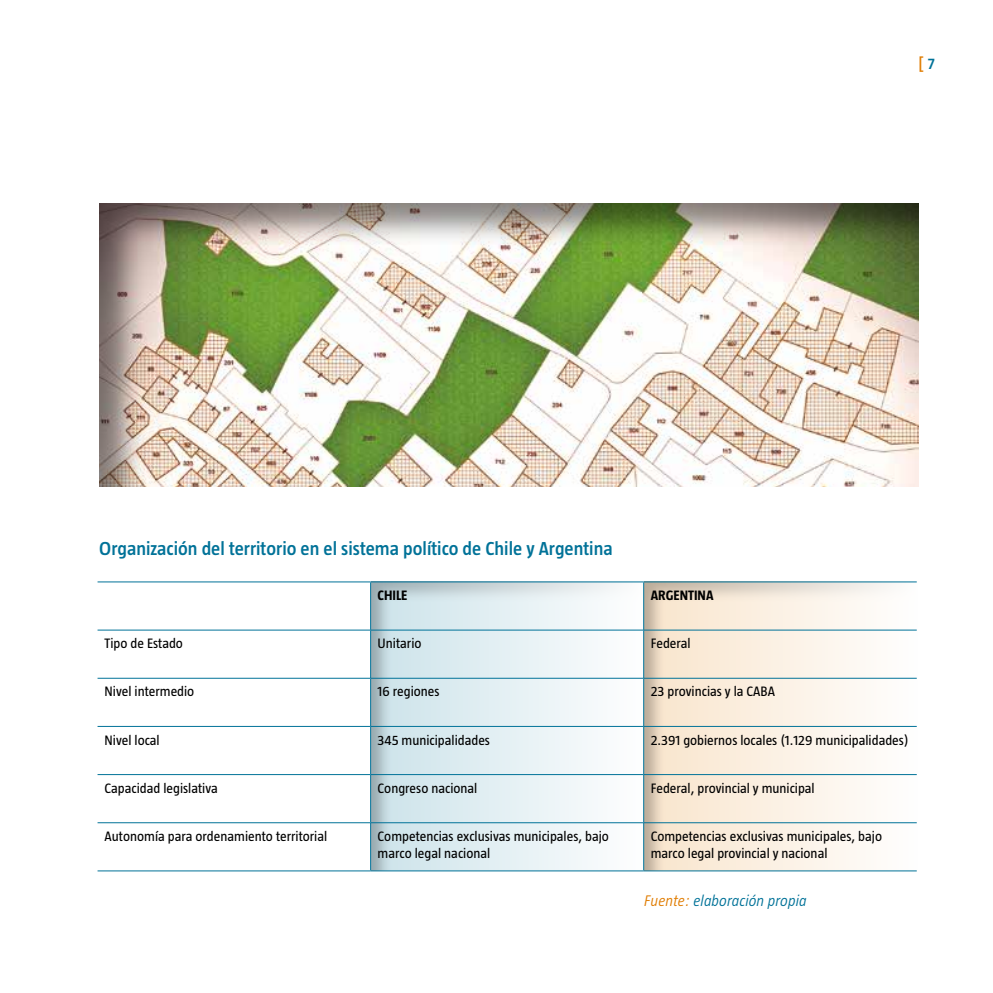
<style>
.page{position:relative;width:993px;height:993px;background:#fff}
.page>*{position:absolute;margin:0;border:0;box-sizing:border-box;transform-origin:0 0}
.t1{font:600 19.25px "Taz";color:#007298}
.t2{font:italic 300 15.75px "Taz";letter-spacing:.005em;color:#007298}
.t3{font:600 15.75px "Taz";color:#e07c00}
.t4{font:14px/16.8px "Taz";color:#000}
.t5{font:700 14px "Taz";color:#000}
.s1{color:#007298}
.s2{color:#e07c00}
</style>
<div class="page">
<div style="left:371px;top:579px;width:274px;height:292px;background:#000;opacity:.25"></div>
<div style="left:643px;top:579px;width:275px;height:292px;background:#000;opacity:.25"></div>
<hr style="left:370px;top:582px;width:1px;height:47px;background:#007298">
<hr style="left:643px;top:582px;width:1px;height:47px;background:#007298">
<hr style="left:97px;top:629px;width:273px;height:1px;background:#007298">
<hr style="left:370px;top:629px;width:273px;height:1px;background:#007298">
<hr style="left:370px;top:630px;width:1px;height:47px;background:#007298">
<hr style="left:643px;top:629px;width:273px;height:1px;background:#007298">
<hr style="left:643px;top:630px;width:1px;height:47px;background:#007298">
<hr style="left:97px;top:677px;width:273px;height:1px;background:#007298">
<hr style="left:370px;top:677px;width:273px;height:1px;background:#007298">
<hr style="left:370px;top:678px;width:1px;height:48px;background:#007298">
<hr style="left:643px;top:677px;width:273px;height:1px;background:#007298">
<hr style="left:643px;top:678px;width:1px;height:48px;background:#007298">
<hr style="left:97px;top:725px;width:273px;height:1px;background:#007298">
<hr style="left:370px;top:725px;width:273px;height:1px;background:#007298">
<hr style="left:370px;top:726px;width:1px;height:48px;background:#007298">
<hr style="left:643px;top:725px;width:273px;height:1px;background:#007298">
<hr style="left:643px;top:726px;width:1px;height:48px;background:#007298">
<hr style="left:97px;top:774px;width:273px;height:1px;background:#007298">
<hr style="left:370px;top:774px;width:273px;height:1px;background:#007298">
<hr style="left:370px;top:774px;width:1px;height:48px;background:#007298">
<hr style="left:643px;top:774px;width:273px;height:1px;background:#007298">
<hr style="left:643px;top:774px;width:1px;height:48px;background:#007298">
<hr style="left:97px;top:822px;width:273px;height:1px;background:#007298">
<hr style="left:370px;top:822px;width:273px;height:1px;background:#007298">
<hr style="left:370px;top:822px;width:1px;height:48px;background:#007298">
<hr style="left:643px;top:822px;width:273px;height:1px;background:#007298">
<hr style="left:643px;top:822px;width:1px;height:48px;background:#007298">
<hr style="left:97px;top:581px;width:273px;height:1px;background:#007298">
<hr style="left:370px;top:581px;width:273px;height:1px;background:#007298">
<hr style="left:643px;top:581px;width:273px;height:1px;background:#007298">
<hr style="left:97px;top:870px;width:273px;height:1px;background:#007298">
<hr style="left:370px;top:870px;width:273px;height:1px;background:#007298">
<hr style="left:643px;top:870px;width:273px;height:1px;background:#007298">
<div style="left:98px;top:202px;width:821px;height:286px;background:#000;opacity:.45"></div>
<p class="t3" style="left:918px;top:55px;width:18px">[<span class="s1">7</span></p>
<h1 class="t1" style="left:99px;top:538px;width:514px">Organización del territorio en el sistema político de Chile y Argentina</h1>
<p class="t5" style="left:377px;top:587px;width:31px">CHILE</p>
<p class="t5" style="left:650px;top:587px;width:64px">ARGENTINA</p>
<p class="t4" style="left:104px;top:634px;width:80px">Tipo de Estado</p>
<p class="t4" style="left:377px;top:634px;width:45px">Unitario</p>
<p class="t4" style="left:650px;top:634px;width:42px">Federal</p>
<p class="t4" style="left:104px;top:683px;width:91px">Nivel intermedio</p>
<p class="t4" style="left:377px;top:683px;width:63px">16 regiones</p>
<p class="t4" style="left:650px;top:683px;width:126px">23 provincias y la CABA</p>
<p class="t4" style="left:104px;top:731px;width:57px">Nivel local</p>
<p class="t4" style="left:377px;top:731px;width:114px">345 municipalidades</p>
<p class="t4" style="left:650px;top:731px;width:259px">2.391 gobiernos locales (1.129 municipalidades)</p>
<p class="t4" style="left:104px;top:779px;width:115px">Capacidad legislativa</p>
<p class="t4" style="left:377px;top:779px;width:101px">Congreso nacional</p>
<p class="t4" style="left:650px;top:779px;width:165px">Federal, provincial y municipal</p>
<p class="t4" style="left:104px;top:827px;width:224px">Autonomía para ordenamiento territorial</p>
<p class="t4" style="left:377px;top:827px;width:233px">Competencias exclusivas municipales, bajo marco legal nacional</p>
<p class="t4" style="left:650px;top:827px;width:233px">Competencias exclusivas municipales, bajo marco legal provincial y nacional</p>
<p class="t2" style="left:644px;top:891px;width:164px"><span class="s2">Fuente:</span> elaboración propia</p>
</div>
